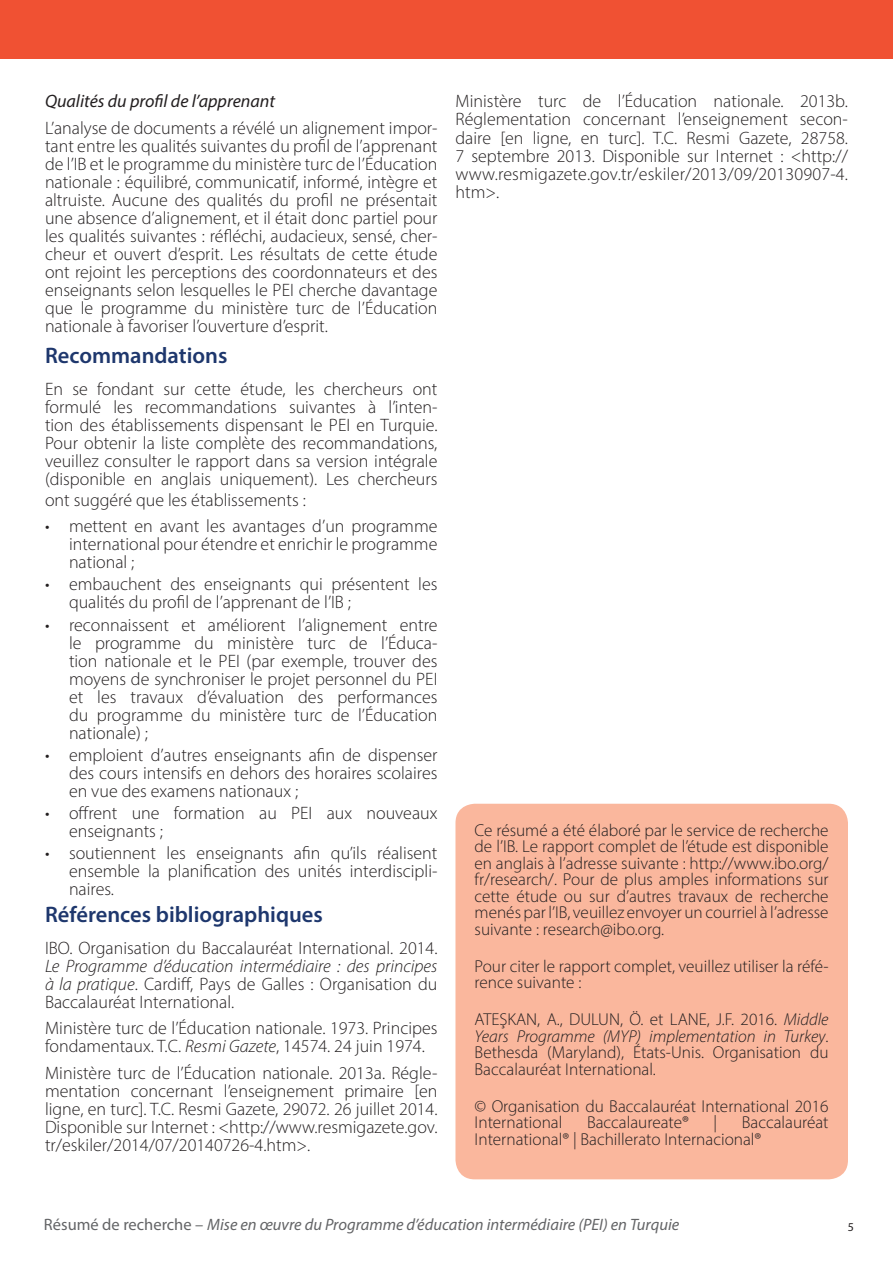
<style>
.page{position:relative;width:893px;height:1263px;background:#fff}
.page>*{position:absolute;margin:0;border:0;box-sizing:border-box;transform-origin:0 0}
.Heading_1_-_dark_blu{font:600 22.5px "Myriad Pro";color:#1e376d}
.Main_body{font:300 18px/18px "Myriad Pro";color:#231f20;text-align:justify}
.Sub_sub_heading{font:italic 18px "Myriad Pro";color:#231f20}
.Citation_box{font:300 17.25px/16.5px "Myriad Pro";color:#231f20}
.t1{font:italic 16.5px "Myriad Pro";color:#636466}
.t2{font:12px "Myriad Pro";color:#231f20}
.s1{font-style:italic}
.s2{font-style:normal}
</style>
<div class="page">
<div style="left:0;top:0;width:893px;height:59px;background:#f05133"></div>
<div style="left:455px;top:804px;width:393px;height:375px;background:#fab79d;border-radius:19px"></div>
<p class="Sub_sub_heading" style="left:45px;top:90px;width:232px">Qualités du profil de l’apprenant</p>
<p class="Main_body" style="left:45px;top:119px;width:394px">L’analyse de documents a révélé un alignement impor&shy;tant entre les qualités suivantes du profil de l’apprenant de l’IB et le programme du ministère turc de l’Éducation nationale : équilibré, communicatif, informé, intègre et altruiste. Aucune des qualités du profil ne présentait une absence d’alignement, et il était donc partiel pour les qualités suivantes : réfléchi, audacieux, sensé, cher&shy;cheur et ouvert d’esprit. Les résultats de cette étude ont rejoint les perceptions des coordonnateurs et des enseignants selon lesquelles le PEI cherche davantage que le programme du ministère turc de l’Éducation nationale à favoriser l’ouverture d’esprit.</p>
<p class="Heading_1_-_dark_blu" style="left:45px;top:341px;width:184px">Recommandations</p>
<p class="Main_body" style="left:45px;top:379px;width:394px">En se fondant sur cette étude, les chercheurs ont formulé les recommandations suivantes à l’inten&shy;tion des établissements dispensant le PEI en Turquie.<br>Pour obtenir la liste complète des recommandations, veuillez consulter le rapport dans sa version intégrale (disponible en anglais uniquement). Les chercheurs</p>
<p class="Main_body" style="left:45px;top:490px;width:262px">ont suggéré que les établissements :</p>
<p class="Main_body" style="left:69px;top:517px;width:370px;text-indent:-24px">• mettent en avant les avantages d’un programme international pour étendre et enrichir le programme national ;</p>
<p class="Main_body" style="left:69px;top:575px;width:370px;text-indent:-24px">• embauchent des enseignants qui présentent les qualités du profil de l’apprenant de l’IB ;</p>
<p class="Main_body" style="left:69px;top:615px;width:370px;text-indent:-24px">• reconnaissent et améliorent l’alignement entre le programme du ministère turc de l’Éduca&shy;tion nationale et le PEI (par exemple, trouver des moyens de synchroniser le projet personnel du PEI et les travaux d’évaluation des performances du programme du ministère turc de l’Éducation nationale) ;</p>
<p class="Main_body" style="left:69px;top:746px;width:370px;text-indent:-24px">• emploient d’autres enseignants afin de dispenser des cours intensifs en dehors des horaires scolaires en vue des examens nationaux ;</p>
<p class="Main_body" style="left:69px;top:804px;width:370px;text-indent:-24px">• offrent une formation au PEI aux nouveaux enseignants ;</p>
<p class="Main_body" style="left:69px;top:844px;width:370px;text-indent:-24px">• soutiennent les enseignants afin qu’ils réalisent ensemble la planification des unités interdiscipli&shy;naires.</p>
<p class="Heading_1_-_dark_blu" style="left:45px;top:900px;width:279px">Références bibliographiques</p>
<p class="Main_body" style="left:45px;top:938px;width:394px">IBO. Organisation du Baccalauréat International. 2014.<br><span class="s1">Le Programme d’éducation intermédiaire : des principes à la pratique</span>. Cardiff, Pays de Galles : Organisation du Baccalauréat International.</p>
<p class="Main_body" style="left:45px;top:1019px;width:394px">Ministère turc de l’Éducation nationale. 1973. Principes fondamentaux. T.C. <span class="s1">Resmi Gazete</span>, 14574. 24 juin 1974.</p>
<p class="Main_body" style="left:45px;top:1063px;width:394px">Ministère turc de l’Éducation nationale. 2013a. Régle&shy;mentation concernant l’enseignement primaire [en ligne, en turc]. T.C. Resmi Gazete, 29072. 26 juillet 2014.<br>Disponible sur Internet : &lt;http://www.resmigazete.gov. tr/eskiler/2014/07/20140726-4.htm&gt;.</p>
<p class="Main_body" style="left:455px;top:92px;width:394px">Ministère turc de l’Éducation nationale. 2013b.<br>Réglementation concernant l’enseignement secon&shy;daire [en ligne, en turc]. T.C. Resmi Gazete, 28758.<br>7 septembre 2013. Disponible sur Internet : &lt;http:// www.resmigazete.gov.tr/eskiler/2013/09/20130907-4. htm&gt;.</p>
<p class="Citation_box" style="left:475px;top:821px;width:356px;text-align:justify">Ce résumé a été élaboré par le service de recherche de l’IB. Le rapport complet de l’étude est disponible en anglais à l’adresse suivante : http://www.ibo.org/ fr/research/. Pour de plus amples informations sur cette étude ou sur d’autres travaux de recherche menés par l’IB, veuillez envoyer un courriel à l’adresse suivante : research@ibo.org.</p>
<p class="Citation_box" style="left:475px;top:957px;width:356px">Pour citer le rapport complet, veuillez utiliser la réfé&shy;rence suivante :</p>
<p class="Citation_box" style="left:475px;top:1011px;width:356px;text-align:justify">ATEŞKAN, A., DULUN, Ö. et LANE, J.F. 2016. <span class="s1">Middle Years Programme (MYP) implementation in Turkey</span>.<br>Bethesda (Maryland), États-Unis. Organisation du Baccalauréat International.</p>
<p class="Citation_box" style="left:475px;top:1097px;width:355px">© Organisation du Baccalauréat International 2016<br>International</p>
<p class="Citation_box" style="left:587px;top:1114px;width:103px">Baccalaureate®</p>
<p class="Citation_box" style="left:713px;top:1114px;width:5px">|</p>
<p class="Citation_box" style="left:475px;top:1114px;width:356px;text-indent:267px">Baccalauréat<br>International® | Bachillerato Internacional®</p>
<p class="t1" style="left:44px;top:1214px;width:637px"><span class="s2">Résumé de recherche –</span> Mise en œuvre du Programme d’éducation intermédiaire (PEI) en Turquie</p>
<p class="t2" style="left:848px;top:1220px;width:8px">5</p>
</div>
